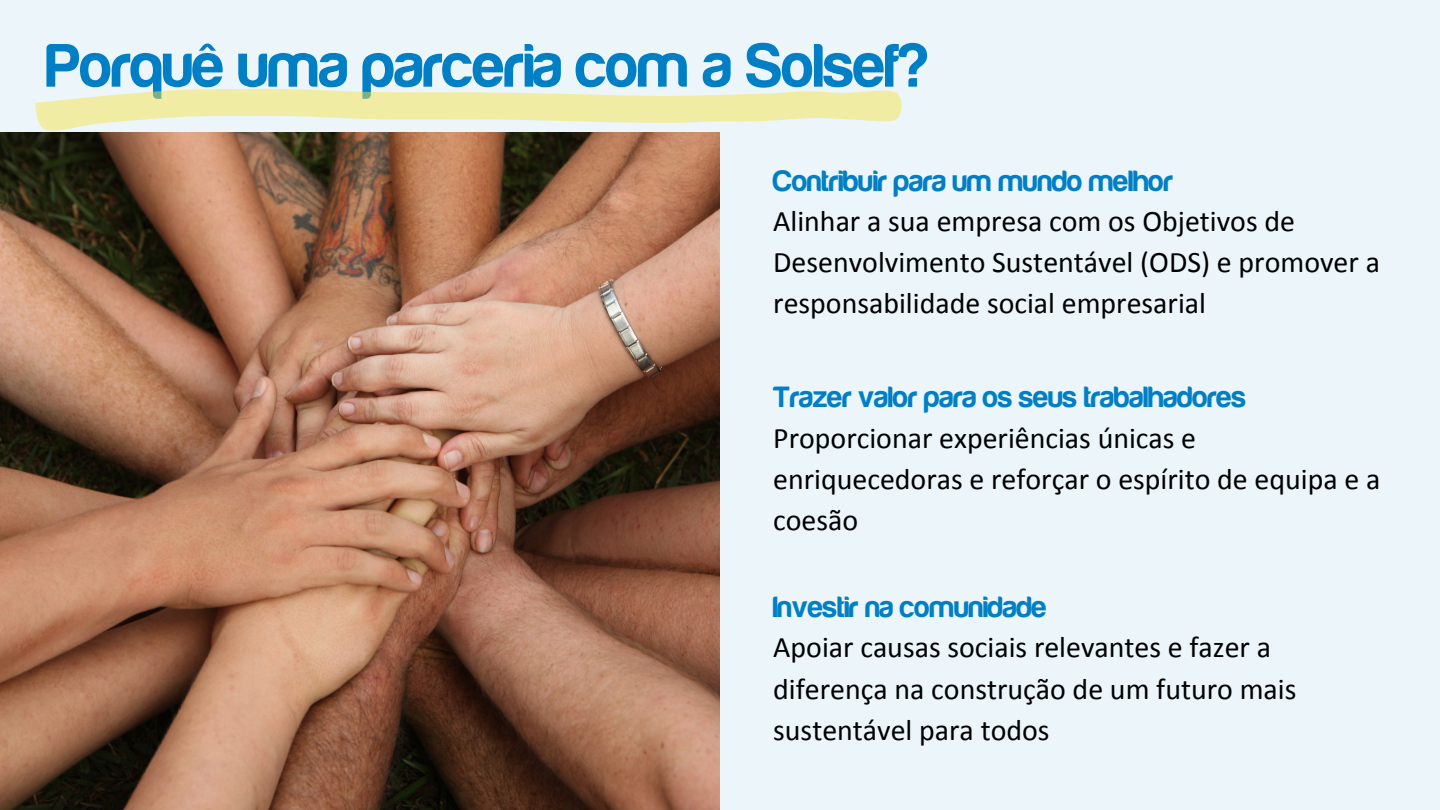
<style>
.page{position:relative;width:1440px;height:810px;background:#ebf5fa}
.page>*{position:absolute;margin:0;border:0;box-sizing:border-box;transform-origin:0 0}
.t1{font:63.5px "Harabara";color:#007fc5}
.t2{font:30.4px "Harabara";color:#007fc5}
.t3{font:29.9px/41.2px "Calibri";color:#000}
</style>
<div class="page">
<svg style="left:35px;top:89px;width:867px;height:42px;fill:#f1eca4"></svg>
<img style="left:0;top:133px;width:720px;height:677px">
<h1 class="t1" style="left:46px;top:33px;width:883px">Porquê uma parceria com a Solsef?</h1>
<h2 class="t2" style="left:773px;top:165px;width:401px">Contribuir para um mundo melhor</h2>
<p class="t3" style="left:773px;top:203px;width:608px">Alinhar a sua empresa com os Objetivos de<br>Desenvolvimento Sustentável (ODS) e promover a responsabilidade social empresarial</p>
<h2 class="t2" style="left:773px;top:381px;width:474px">Trazer valor para os seus trabalhadores</h2>
<p class="t3" style="left:773px;top:419px;width:609px">Proporcionar experiências únicas e enriquecedoras e reforçar o espírito de equipa e a coesão</p>
<h2 class="t2" style="left:773px;top:591px;width:275px">Investir na comunidade</h2>
<p class="t3" style="left:773px;top:629px;width:525px">Apoiar causas sociais relevantes e fazer a diferença na construção de um futuro mais sustentável para todos</p>
</div>
